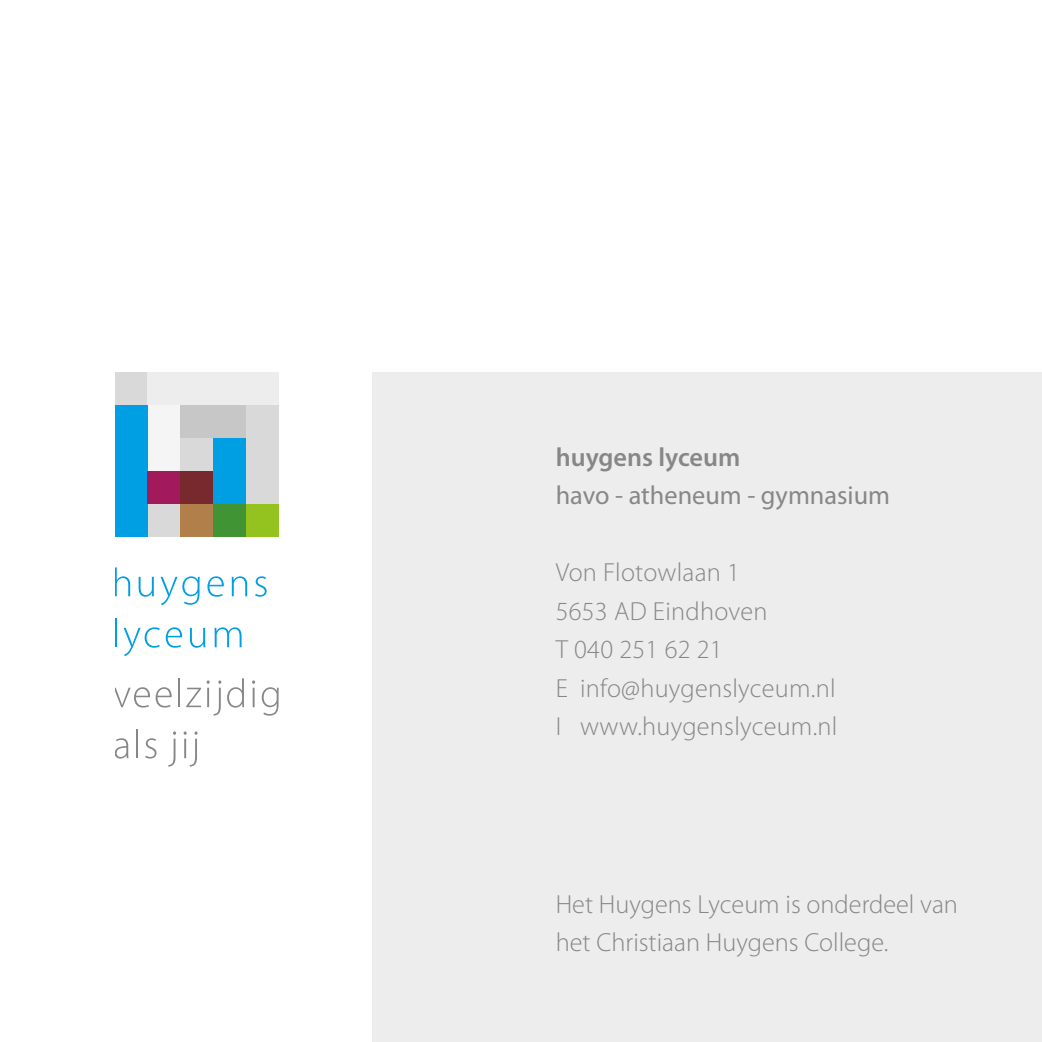
<style>
.page{position:relative;width:1042px;height:1042px;background:#fff}
.page>*{position:absolute;margin:0;border:0;box-sizing:border-box;transform-origin:0 0}
.t1{font:300 26.25px/38.5px "Myriad Pro";letter-spacing:.005em;color:#878787}
.t2{font:26.25px "Myriad Pro";color:#878787}
.t3{font:600 26.25px "Myriad Pro";color:#878787}
</style>
<div class="page">
<div style="left:372px;top:372px;width:670px;height:670px;background:#ededed"></div>
<div style="left:115px;top:372px;width:32px;height:33px;background:#d9d9d9"></div>
<div style="left:246px;top:503px;width:33px;height:33px;background:#94c21f"></div>
<div style="left:180px;top:503px;width:33px;height:33px;background:#b07f4a"></div>
<div style="left:147px;top:503px;width:33px;height:33px;background:#d9d9d9"></div>
<div style="left:147px;top:405px;width:33px;height:66px;background:#f5f5f5"></div>
<div style="left:180px;top:438px;width:33px;height:33px;background:#d9d9d9"></div>
<div style="left:180px;top:405px;width:66px;height:33px;background:#c7c7c7"></div>
<div style="left:246px;top:405px;width:33px;height:98px;background:#d9d9d9"></div>
<div style="left:147px;top:372px;width:132px;height:33px;background:#ededed"></div>
<div style="left:115px;top:405px;width:32px;height:131px;background:#009ee3"></div>
<div style="left:213px;top:438px;width:33px;height:65px;background:#009ee3"></div>
<svg style="left:115px;top:567px;width:15px;height:29px"></svg>
<svg style="left:139px;top:577px;width:15px;height:20px"></svg>
<svg style="left:160px;top:576px;width:40px;height:29px"></svg>
<svg style="left:207px;top:576px;width:17px;height:21px"></svg>
<svg style="left:232px;top:576px;width:15px;height:20px"></svg>
<svg style="left:255px;top:576px;width:12px;height:21px"></svg>
<hr style="left:115px;top:618px;width:2px;height:29px;background:#009ee3">
<svg style="left:124px;top:627px;width:36px;height:29px"></svg>
<svg style="left:166px;top:627px;width:16px;height:21px"></svg>
<svg style="left:190px;top:628px;width:15px;height:20px"></svg>
<svg style="left:214px;top:627px;width:27px;height:20px"></svg>
<svg style="left:115px;top:687px;width:35px;height:20px"></svg>
<svg style="left:156px;top:687px;width:16px;height:20px"></svg>
<hr style="left:178px;top:678px;width:2px;height:29px;background:#878787">
<svg style="left:186px;top:688px;width:15px;height:19px"></svg>
<svg style="left:207px;top:680px;width:14px;height:35px"></svg>
<svg style="left:227px;top:678px;width:17px;height:29px"></svg>
<svg style="left:252px;top:680px;width:3px;height:27px"></svg>
<svg style="left:262px;top:687px;width:17px;height:28px"></svg>
<svg style="left:115px;top:738px;width:13px;height:20px"></svg>
<hr style="left:136px;top:729px;width:2px;height:29px;background:#878787">
<svg style="left:145px;top:738px;width:12px;height:20px"></svg>
<svg style="left:168px;top:731px;width:8px;height:35px"></svg>
<svg style="left:184px;top:731px;width:14px;height:35px"></svg>
<div style="left:147px;top:471px;width:33px;height:32px;background:#a31a5c"></div>
<div style="left:180px;top:471px;width:33px;height:32px;background:#78292e"></div>
<div style="left:213px;top:503px;width:33px;height:33px;background:#409433"></div>
<p class="t3" style="left:556px;top:442px;width:186px">huygens lyceum</p>
<p class="t2" style="left:556px;top:481px;width:336px">havo - atheneum - gymnasium</p>
<p class="t1" style="left:556px;top:554px;width:283px">Von Flotowlaan 1<br>5653 AD Eindhoven<br>T 040 251 62 21<br>E info@huygenslyceum.nl<br>I www.huygenslyceum.nl</p>
<p class="t1" style="left:556px;top:885px;width:404px">Het Huygens Lyceum is onderdeel van het Christiaan Huygens College.</p>
</div>
